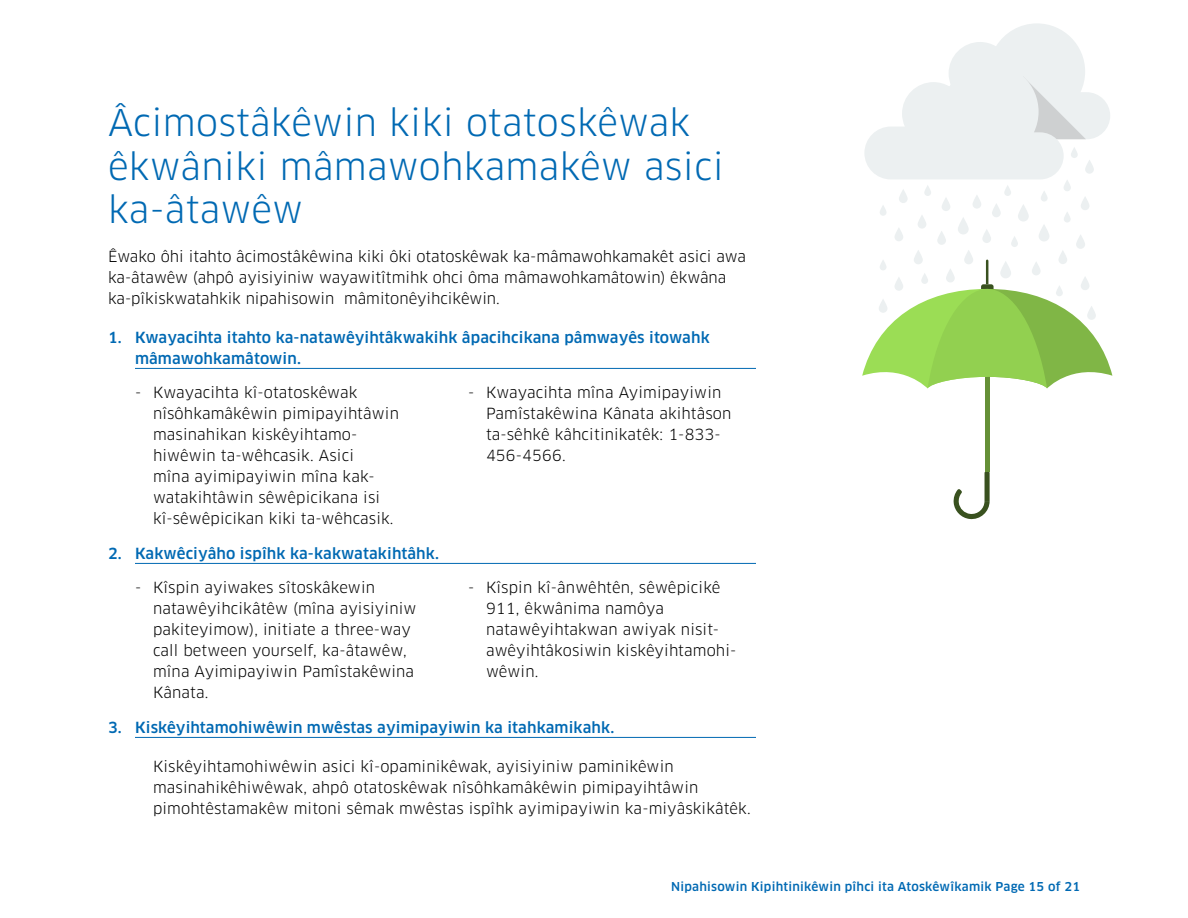
<style>
.page{position:relative;width:1188px;height:918px;background:#fff}
.page>*{position:absolute;margin:0;border:0;box-sizing:border-box;transform-origin:0 0}
.t1{font:36px/43.2px "Clan OT";letter-spacing:.01em;color:#0069b3}
.t2{font:15px/21px "Clan OT";letter-spacing:.01em;color:#000}
.t3{font:500 15px/21px "Clan OT";letter-spacing:.01em;color:#0069b3}
.t4{font:500 12px "Clan OT";letter-spacing:.02em;color:#0069b3}
</style>
<div class="page">
<hr style="left:985px;top:357px;width:4px;height:115px;background:#659037">
<svg style="left:862px;top:260px;width:250px;height:128px"></svg>
<svg style="left:953px;top:472px;width:37px;height:48px"></svg>
<svg style="left:918px;top:214px;width:8px;height:15px"></svg>
<svg style="left:914px;top:250px;width:9px;height:14px"></svg>
<svg style="left:992px;top:203px;width:9px;height:14px"></svg>
<div style="left:879px;top:299px;width:8px;height:14px;background:#ecf0f1;border-radius:4px"></div>
<svg style="left:1081px;top:276px;width:9px;height:14px"></svg>
<div style="left:942px;top:197px;width:8px;height:14px;background:#ecf0f1;border-radius:4px"></div>
<div style="left:895px;top:277px;width:8px;height:14px;background:#ecf0f1;border-radius:4px"></div>
<svg style="left:1032px;top:261px;width:9px;height:14px"></svg>
<svg style="left:946px;top:268px;width:9px;height:14px"></svg>
<svg style="left:1058px;top:250px;width:9px;height:14px"></svg>
<div style="left:1087px;top:306px;width:9px;height:14px;background:#ecf0f1;border-radius:4px"></div>
<svg style="left:1039px;top:224px;width:10px;height:17px"></svg>
<svg style="left:1076px;top:234px;width:9px;height:15px"></svg>
<div style="left:1011px;top:236px;width:7px;height:11px;background:#ecf0f1;border-radius:3px"></div>
<div style="left:924px;top:185px;width:7px;height:11px;background:#ecf0f1;border-radius:3px"></div>
<div style="left:921px;top:273px;width:7px;height:11px;background:#ecf0f1;border-radius:3px"></div>
<svg style="left:880px;top:259px;width:7px;height:11px"></svg>
<div style="left:1056px;top:285px;width:7px;height:11px;background:#ecf0f1;border-radius:3px"></div>
<div style="left:1041px;top:190px;width:7px;height:12px;background:#ecf0f1;border-radius:3px"></div>
<div style="left:1064px;top:211px;width:7px;height:12px;background:#ecf0f1;border-radius:3px"></div>
<div style="left:880px;top:205px;width:7px;height:11px;background:#ecf0f1;border-radius:3px"></div>
<div style="left:1004px;top:185px;width:7px;height:11px;background:#ecf0f1;border-radius:3px"></div>
<svg style="left:899px;top:189px;width:9px;height:14px"></svg>
<div style="left:1064px;top:179px;width:7px;height:12px;background:#ecf0f1;border-radius:4px"></div>
<div style="left:937px;top:231px;width:9px;height:14px;background:#ecf0f1;border-radius:4px"></div>
<svg style="left:1081px;top:196px;width:9px;height:14px"></svg>
<svg style="left:1000px;top:261px;width:11px;height:17px"></svg>
<div style="left:964px;top:250px;width:9px;height:14px;background:#ecf0f1;border-radius:5px"></div>
<svg style="left:982px;top:229px;width:9px;height:14px"></svg>
<div style="left:895px;top:227px;width:8px;height:14px;background:#ecf0f1;border-radius:4px"></div>
<svg style="left:958px;top:217px;width:11px;height:17px"></svg>
<svg style="left:973px;top:194px;width:8px;height:15px"></svg>
<svg style="left:1018px;top:204px;width:11px;height:18px"></svg>
<svg style="left:864px;top:23px;width:246px;height:156px"></svg>
<hr style="left:135px;top:368px;width:621px;height:1px;background:#0069b3">
<hr style="left:135px;top:563px;width:621px;height:1px;background:#0069b3">
<hr style="left:135px;top:737px;width:621px;height:1px;background:#0069b3">
<h2 class="t1" style="left:108px;top:102px;width:617px">Âcimostâkêwin kiki otatoskêwak êkwâniki mâmawohkamakêw asici ka-âtawêw</h2>
<p class="t2" style="left:108px;top:246px;width:640px">Êwako ôhi itahto âcimostâkêwina kiki ôki otatoskêwak ka-mâmawohkamakêt asici awa ka-âtawêw (ahpô ayisiyiniw wayawitîtmihk ohci ôma mâmawohkamâtowin) êkwâna ka-pîkiskwatahkik nipahisowin mâmitonêyihcikêwin.</p>
<p class="t3" style="left:135px;top:327px;width:576px;text-indent:-27px">1. Kwayacihta itahto ka-natawêyihtâkwakihk âpacihcikana pâmwayês itowahk mâmawohkamâtowin.</p>
<p class="t2" style="left:153px;top:382px;width:247px;text-indent:-18px">- Kwayacihta kî-otatoskêwak nîsôhkamâkêwin pimipayihtâwin masinahikan kiskêyihtamo&shy;hiwêwin ta-wêhcasik. Asici<br>mîna ayimipayiwin mîna kak&shy;watakihtâwin sêwêpicikana isi kî-sêwêpicikan kiki ta-wêhcasik.</p>
<p class="t2" style="left:486px;top:382px;width:247px;text-indent:-18px">- Kwayacihta mîna Ayimipayiwin<br>Pamîstakêwina Kânata akihtâson ta-sêhkê kâhcitinikatêk: 1-833-<br>456-4566.</p>
<p class="t3" style="left:108px;top:543px;width:332px">2. Kakwêciyâho ispîhk ka-kakwatakihtâhk.</p>
<p class="t2" style="left:153px;top:577px;width:265px;text-indent:-18px">- Kîspin ayiwakes sîtoskâkewin natawêyihcikâtêw (mîna ayisiyiniw pakiteyimow), initiate a three-way call between yourself, ka-âtawêw, mîna Ayimipayiwin Pamîstakêwina<br>Kânata.</p>
<p class="t2" style="left:486px;top:577px;width:252px;text-indent:-18px">- Kîspin kî-ânwêhtên, sêwêpicikê<br>911, êkwânima namôya natawêyihtakwan awiyak nisit&shy;awêyihtâkosiwin kiskêyihtamohi&shy;wêwin.</p>
<p class="t3" style="left:108px;top:717px;width:508px">3. Kiskêyihtamohiwêwin mwêstas ayimipayiwin ka itahkamikahk.</p>
<p class="t2" style="left:153px;top:756px;width:599px">Kiskêyihtamohiwêwin asici kî-opaminikêwak, ayisiyiniw paminikêwin masinahikêhiwêwak, ahpô otatoskêwak nîsôhkamâkêwin pimipayihtâwin pimohtêstamakêw mitoni sêmak mwêstas ispîhk ayimipayiwin ka-miyâskikâtêk.</p>
<p class="t4" style="left:671px;top:880px;width:411px">Nipahisowin Kipihtinikêwin pîhci ita Atoskêwîkamik Page 15 of 21</p>
</div>
